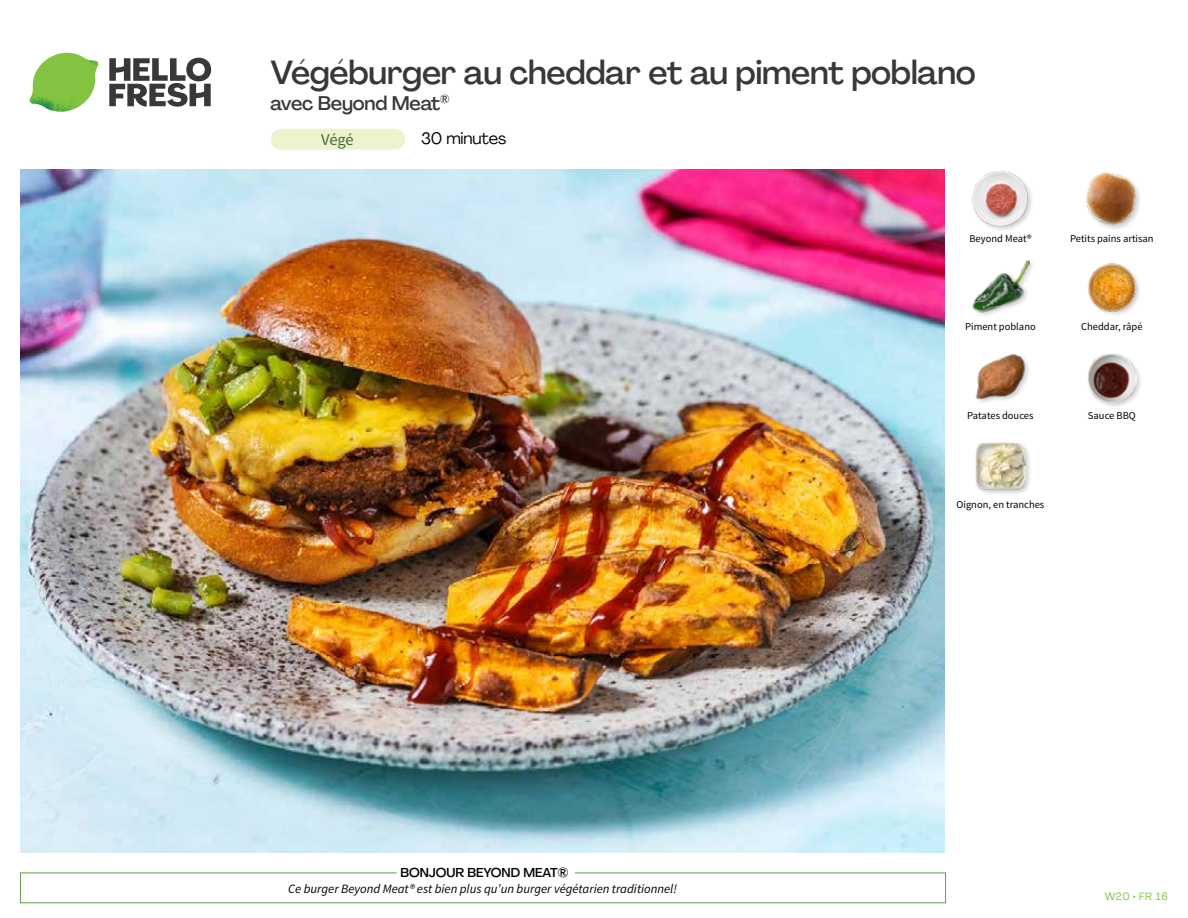
<style>
.page{position:relative;width:1188px;height:918px;background:#fff}
.page>*{position:absolute;margin:0;border:0;box-sizing:border-box;transform-origin:0 0}
.t1{font:500 33px "Agrandir";letter-spacing:-.01em;color:#383839}
.t2{font:500 19.5px "Agrandir";letter-spacing:-.01em;color:#383839}
.t3{font:16.5px "Agrandir";letter-spacing:-.01em;color:#000}
.t4{font:16.5px "Source Sans Pro";color:#476b32}
.t5{font:italic 12.75px "Source Sans Pro";color:#000}
.t6{font:500 12.75px "Agrandir";color:#000}
.t7{font:10.5px "Source Sans Pro";color:#000}
.t8{font:10.5px "Agrandir";letter-spacing:.05em;color:#82c341}
</style>
<div class="page">
<div style="left:271px;top:129px;width:134px;height:21px;background:#edf3cd;border-radius:10px"></div>
<svg style="left:109px;top:57px;width:102px;height:50px"></svg>
<svg style="left:34px;top:53px;width:62px;height:40px"></svg>
<img style="left:67px;top:53px;width:32px;height:26px">
<img style="left:33px;top:75px;width:59px;height:11px">
<img style="left:29px;top:79px;width:61px;height:33px">
<img style="left:65px;top:86px;width:27px;height:25px">
<div style="left:20px;top:873px;width:926px;height:30px;border:1px solid #609f43"></div>
<div style="left:397px;top:865px;width:178px;height:15px;background:#fff"></div>
<img style="left:21px;top:170px;width:924px;height:682px">
<div style="left:974px;top:441px;width:58px;height:56px;background:#000;opacity:.2"></div>
<img style="left:975px;top:442px;width:50px;height:50px">
<div style="left:1086px;top:353px;width:57px;height:56px;background:#000;opacity:.2"></div>
<img style="left:1088px;top:354px;width:48px;height:49px">
<img style="left:975px;top:354px;width:54px;height:48px">
<img style="left:1087px;top:263px;width:53px;height:52px">
<div style="left:972px;top:258px;width:63px;height:60px;background:#000;opacity:.2"></div>
<img style="left:972px;top:259px;width:57px;height:56px">
<div style="left:1085px;top:172px;width:58px;height:60px;background:#000;opacity:.2"></div>
<img style="left:1086px;top:173px;width:52px;height:52px">
<div style="left:971px;top:170px;width:63px;height:62px;background:#000;opacity:.2"></div>
<img style="left:972px;top:170px;width:57px;height:57px">
<h1 class="t1" style="left:271px;top:52px;width:707px">Végéburger au cheddar et au piment poblano</h1>
<h2 class="t2" style="left:271px;top:91px;width:181px">avec Beyond Meat<sup>®</sup></h2>
<h3 class="t4" style="left:321px;top:130px;width:34px">Végé</h3>
<h3 class="t3" style="left:421px;top:128px;width:87px">30 minutes</h3>
<p class="t6" style="left:400px;top:864px;width:170px">BONJOUR BEYOND MEAT®</p>
<p class="t5" style="left:288px;top:881px;width:390px">Ce burger Beyond Meat® est bien plus qu’un burger végétarien traditionnel!</p>
<p class="t7" style="left:969px;top:232px;width:64px">Beyond Meat®</p>
<p class="t7" style="left:1070px;top:232px;width:85px">Petits pains artisan</p>
<p class="t7" style="left:965px;top:320px;width:72px">Piment poblano</p>
<p class="t7" style="left:1081px;top:320px;width:63px">Cheddar, râpé</p>
<p class="t7" style="left:967px;top:409px;width:68px">Patates douces</p>
<p class="t7" style="left:1088px;top:409px;width:49px">Sauce BBQ</p>
<p class="t7" style="left:956px;top:498px;width:89px">Oignon, en tranches</p>
<p class="t8" style="left:1105px;top:890px;width:65px">W20 • FR 16</p>
</div>
